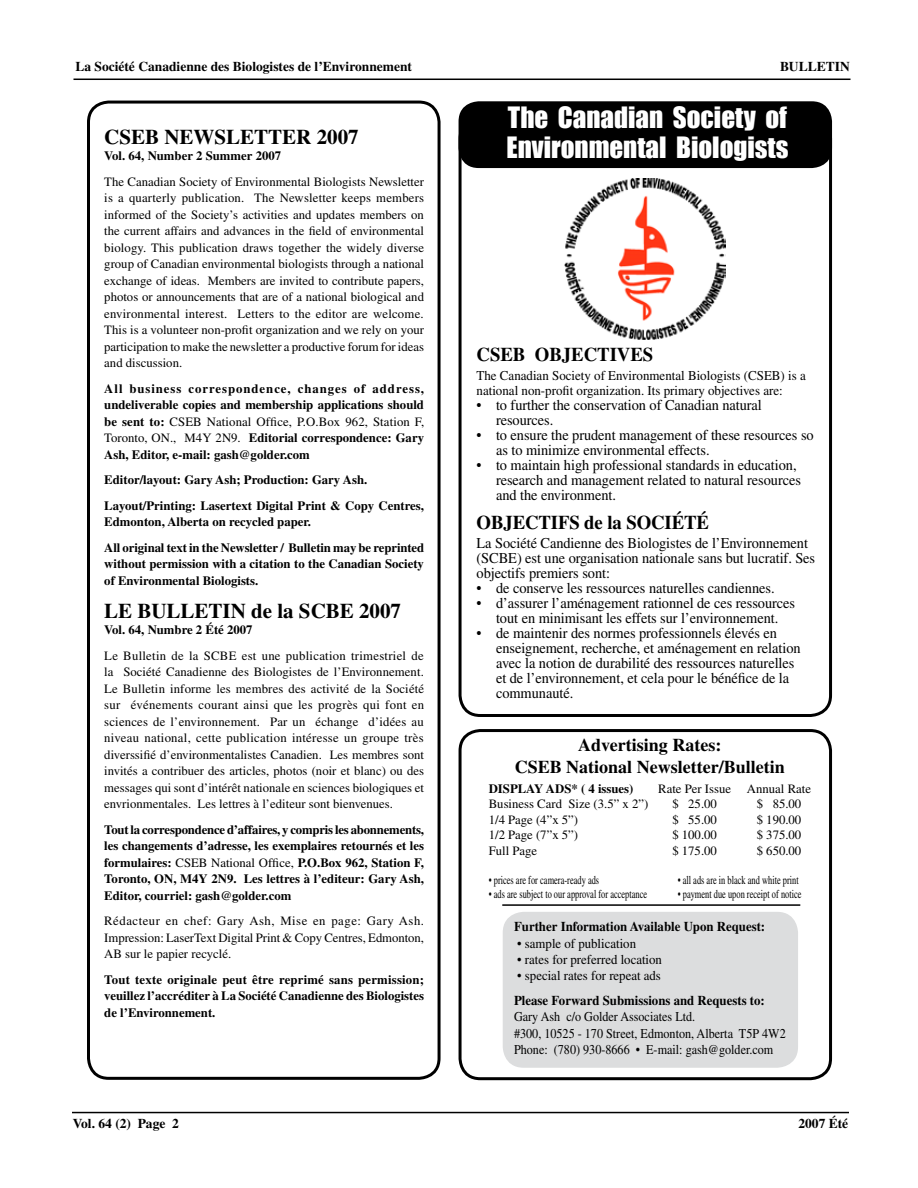
<style>
.page{position:relative;width:918px;height:1188px;background:#fff}
.page>*{position:absolute;margin:0;border:0;box-sizing:border-box;transform-origin:0 0}
.t1{font:27px/30px "Impact";color:#fff}
.t2{font:700 21px "Times";color:#000}
.t3{font:700 19.5px "Times";letter-spacing:-.005em;color:#000;scale:.96 1}
.t4{font:700 18px/21.6px "Times";color:#000;text-align:center}
.t5{font:15px/15px "Times";letter-spacing:-.005em;color:#000;scale:.96 1}
.t6{font:13.5px/16.2px "Times";color:#000;scale:.9 1}
.t7{font:13.5px/15px "Times";color:#000;scale:.96 1}
.t8{font:700 13.5px "Times";color:#000}
.t9{font:700 13.5px "Times";color:#000;scale:.95 1}
.t10{font:13.5px "Times";color:#000;scale:.95 1}
.t11{font:12.75px/16.5px "Times";color:#000;text-align:justify}
.t12{font:700 12.75px/16.5px "Times";color:#000;text-align:justify}
.t13{font:12px "Times";color:#000;scale:.7 1}
.s1{font-weight:400}
</style>
<div class="page">
<hr style="left:72px;top:1112px;width:777px;height:1px;background:#000">
<hr style="left:74px;top:79px;width:776px;height:1px;background:#000">
<div style="left:459px;top:729px;width:373px;height:351px;border:3px solid #000;border-radius:20px"></div>
<div style="left:503px;top:913px;width:294px;height:154px;background:#dcddde;border-radius:20px"></div>
<div style="left:503px;top:912px;width:295px;height:156px;border:2px solid #dcddde;border-radius:20px"></div>
<div style="left:87px;top:101px;width:354px;height:979px;border:3px solid #000;border-radius:20px"></div>
<div style="left:459px;top:117px;width:373px;height:600px;border:3px solid #000;border-radius:20px"></div>
<hr style="left:502px;top:904px;width:298px;height:2px;background:#000">
<img style="left:565px;top:179px;width:161px;height:160px">
<div style="left:459px;top:101px;width:373px;height:67px;background:#000;border-radius:20px"></div>
<p class="t8" style="left:75px;top:58px;width:338px">La Société Canadienne des Biologistes de l’Environnement</p>
<p class="t8" style="left:780px;top:58px;width:71px">BULLETIN</p>
<h2 class="t2" style="left:104px;top:124px;width:256px">CSEB NEWSLETTER 2007</h2>
<p class="t12" style="left:104px;top:147px;width:178px">Vol. 64, Number 2 Summer 2007</p>
<p class="t11" style="left:104px;top:173px;width:321px">The Canadian Society of Environmental Biologists Newsletter is a quarterly publication. The Newsletter keeps members informed of the Society’s activities and updates members on the current affairs and advances in the field of environmental biology. This publication draws together the widely diverse group of Canadian environmental biologists through a national exchange of ideas. Members are invited to contribute papers, photos or announcements that are of a national biological and environmental interest. Letters to the editor are welcome.<br>This is a volunteer non-profit organization and we rely on your participation to make the newsletter a productive forum for ideas and discussion.</p>
<p class="t12" style="left:104px;top:380px;width:321px">All business correspondence, changes of address, undeliverable copies and membership applications should be sent to: <span class="s1">CSEB National Office, P.O.Box 962, Station F, Toronto, ON., M4Y 2N9.</span> Editorial correspondence: Gary Ash, Editor, e-mail: gash@golder.com</p>
<p class="t12" style="left:104px;top:467px;width:321px;line-height:25.5px">Editor/layout: Gary Ash; Production: Gary Ash.<br>Layout/Printing: Lasertext Digital Print &amp; Copy Centres,</p>
<p class="t12" style="left:104px;top:509px;width:321px;line-height:25.5px">Edmonton, Alberta on recycled paper.<br>All original text in the Newsletter / Bulletin may be reprinted</p>
<p class="t12" style="left:104px;top:555px;width:321px">without permission with a citation to the Canadian Society of Environmental Biologists.</p>
<h2 class="t2" style="left:104px;top:598px;width:298px">LE BULLETIN de la SCBE 2007</h2>
<p class="t12" style="left:104px;top:621px;width:150px">Vol. 64, Numbre 2 Été 2007</p>
<p class="t11" style="left:104px;top:647px;width:321px">Le Bulletin de la SCBE est une publication trimestriel de la Société Canadienne des Biologistes de l’Environnement.<br>Le Bulletin informe les membres des activité de la Société sur événements courant ainsi que les progrès qui font en sciences de l’environnement. Par un échange d’idées au niveau national, cette publication intéresse un groupe très diverssifié d’environmentalistes Canadien. Les membres sont invités a contribuer des articles, photos (noir et blanc) ou des messages qui sont d’intérêt nationale en sciences biologiques et envrionmentales. Les lettres à l’editeur sont bienvenues.</p>
<p class="t12" style="left:104px;top:821px;width:321px">Tout la correspondence d’affaires, y compris les abonnements, les changements d’adresse, les exemplaires retournés et les formulaires: <span class="s1">CSEB National Office,</span> P.O.Box 962, Station F, Toronto, ON, M4Y 2N9. Les lettres à l’editeur: Gary Ash, Editor, courriel: gash@golder.com</p>
<p class="t11" style="left:104px;top:912px;width:321px">Rédacteur en chef: Gary Ash, Mise en page: Gary Ash.<br>Impression: LaserText Digital Print &amp; Copy Centres, Edmonton, AB sur le papier recyclé.</p>
<p class="t12" style="left:104px;top:971px;width:321px">Tout texte originale peut être reprimé sans permission; veuillez l’accréditer à La Société Canadienne des Biologistes de l’Environnement.</p>
<h1 class="t1" style="left:507px;top:102px;width:283px">The Canadian Society of<br>Environmental Biologists</h1>
<h3 class="t3" style="left:477px;top:343px;width:186px">CSEB OBJECTIVES</h3>
<p class="t7" style="left:477px;top:368px;width:344px">The Canadian Society of Environmental Biologists (CSEB) is a national non-profit organization. Its primary objectives are:</p>
<p class="t5" style="left:496px;top:398px;width:278px;text-indent:-19px">• to further the conservation of Canadian natural resources.</p>
<p class="t5" style="left:496px;top:428px;width:332px;text-indent:-19px">• to ensure the prudent management of these resources so as to minimize environmental effects.</p>
<p class="t5" style="left:496px;top:458px;width:319px;text-indent:-19px">• to maintain high professional standards in education, research and management related to natural resources and the environment.</p>
<h3 class="t3" style="left:477px;top:511px;width:244px">OBJECTIFS de la SOCIÉTÉ</h3>
<p class="t5" style="left:477px;top:536px;width:354px">La Société Candienne des Biologistes de l’Environnement (SCBE) est une organisation nationale sans but lucratif. Ses objectifs premiers sont:</p>
<p class="t5" style="left:477px;top:581px;width:312px">• de conserve les ressources naturelles candiennes.</p>
<p class="t5" style="left:477px;top:596px;width:333px;text-align:center">• d’assurer l’aménagement rationnel de ces ressources tout en minimisant les effets sur l’environnement.</p>
<p class="t5" style="left:496px;top:626px;width:319px;text-indent:-19px">• de maintenir des normes professionnels élevés en enseignement, recherche, et aménagement en relation avec la notion de durabilité des ressources naturelles et de l’environnement, et cela pour le bénéfice de la communauté.</p>
<h3 class="t4" style="left:515px;top:734px;width:272px">Advertising Rates:<br>CSEB National Newsletter/Bulletin</h3>
<p class="t12" style="left:489px;top:780px;width:146px">DISPLAY ADS* ( 4 issues)</p>
<p class="t11" style="left:658px;top:781px;width:154px">Rate Per Issue Annual Rate</p>
<p class="t11" style="left:489px;top:796px;width:161px">Business Card Size (3.5” x 2”)</p>
<p class="t11" style="left:672px;top:796px;width:46px">$ 25.00</p>
<p class="t11" style="left:757px;top:796px;width:46px">$ 85.00</p>
<p class="t11" style="left:489px;top:811px;width:91px">1/4 Page (4”x 5”)</p>
<p class="t11" style="left:672px;top:811px;width:46px">$ 55.00</p>
<p class="t11" style="left:757px;top:811px;width:46px">$ 190.00</p>
<p class="t11" style="left:489px;top:826px;width:91px">1/2 Page (7”x 5”)</p>
<p class="t11" style="left:672px;top:826px;width:46px">$ 100.00</p>
<p class="t11" style="left:757px;top:826px;width:46px">$ 375.00</p>
<p class="t11" style="left:489px;top:843px;width:50px">Full Page</p>
<p class="t11" style="left:672px;top:843px;width:46px">$ 175.00</p>
<p class="t11" style="left:757px;top:843px;width:46px">$ 650.00</p>
<p class="t13" style="left:489px;top:873px;width:159px">• prices are for camera-ready ads</p>
<p class="t13" style="left:678px;top:873px;width:174px">• all ads are in black and white print</p>
<p class="t13" style="left:489px;top:888px;width:228px">• ads are subject to our approval for acceptance</p>
<p class="t13" style="left:678px;top:888px;width:178px">• payment due upon receipt of notice</p>
<p class="t9" style="left:514px;top:919px;width:266px">Further Information Available Upon Request:</p>
<p class="t10" style="left:517px;top:935px;width:127px">• sample of publication</p>
<p class="t10" style="left:517px;top:952px;width:154px">• rates for preferred location</p>
<p class="t10" style="left:517px;top:968px;width:153px">• special rates for repeat ads</p>
<p class="t9" style="left:514px;top:993px;width:266px">Please Forward Submissions and Requests to:</p>
<p class="t6" style="left:514px;top:1009px;width:303px">Gary Ash c/o Golder Associates Ltd.<br>#300, 10525 - 170 Street, Edmonton, Alberta T5P 4W2<br>Phone: (780) 930-8666 • E-mail: gash@golder.com</p>
<p class="t8" style="left:73px;top:1116px;width:108px">Vol. 64 (2) Page 2</p>
<p class="t8" style="left:798px;top:1116px;width:51px">2007 Été</p>
</div>
